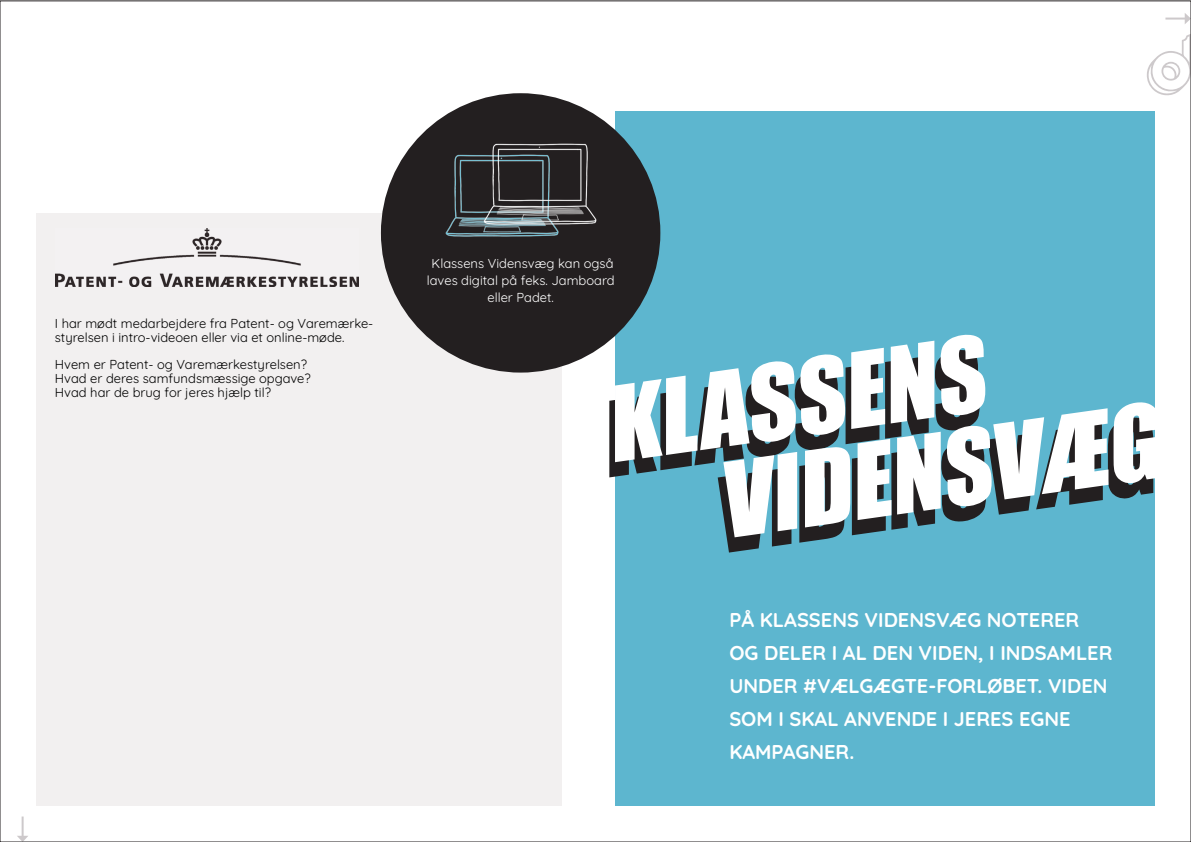
<style>
.page{position:relative;width:1191px;height:842px;background:#fff}
.page>*{position:absolute;margin:0;border:0;box-sizing:border-box;transform-origin:0 0}
.t1{font:96px/91.1px "Impact";color:#231f20}
.t2{font:700 20px/33px "Quicksand";color:#fff}
.t3{font:13px/14px "Quicksand";color:#000}
.t4{font:13px/17px "Quicksand";color:#fff;text-align:center}
</style>
<div class="page">
<div style="left:36px;top:213px;width:526px;height:593px;background:#f2f0f0"></div>
<img style="left:55px;top:228px;width:303px;height:59px">
<div style="left:615px;top:111px;width:539px;height:695px;background:#5db6cf"></div>
<svg style="left:1147px;top:34px;width:42px;height:62px"></svg>
<hr style="left:22px;top:816px;width:2px;height:21px;background:#cdc9cb">
<svg style="left:17px;top:836px;width:11px;height:4px"></svg>
<hr style="left:1165px;top:18px;width:21px;height:2px;background:#cdc9cb">
<svg style="left:1184px;top:13px;width:5px;height:11px"></svg>
<div style="left:381px;top:93px;width:279px;height:280px;background:#231f20;border-radius:50%"></div>
<img style="left:445px;top:154px;width:113px;height:83px">
<img style="left:474px;top:143px;width:123px;height:91px">
<p class="t3" style="left:55px;top:316px;width:320px">I har mødt medarbejdere fra Patent- og Varemærke&shy;styrelsen i intro-videoen eller via et online-møde.</p>
<p class="t3" style="left:55px;top:357px;width:257px">Hvem er Patent- og Varemærkestyrelsen?<br>Hvad er deres samfundsmæssige opgave?<br>Hvad har de brug for jeres hjælp til?</p>
<p class="t4" style="left:427px;top:255px;width:189px">Klassens Vidensvæg kan også laves digital på feks. Jamboard eller Padet.</p>
<h1 class="t1" style="left:694px;top:386px;width:444px;text-indent:-101px;rotate:-8deg">KLASSENS<br>VIDENSVÆG</h1>
<h2 class="t2" style="left:729px;top:603px;width:384px">PÅ KLASSENS VIDENSVÆG NOTERER<br>OG DELER I AL DEN VIDEN, I INDSAMLER<br>UNDER #VÆLGÆGTE-FORLØBET. VIDEN<br>SOM I SKAL ANVENDE I JERES EGNE<br>KAMPAGNER.</h2>
</div>
